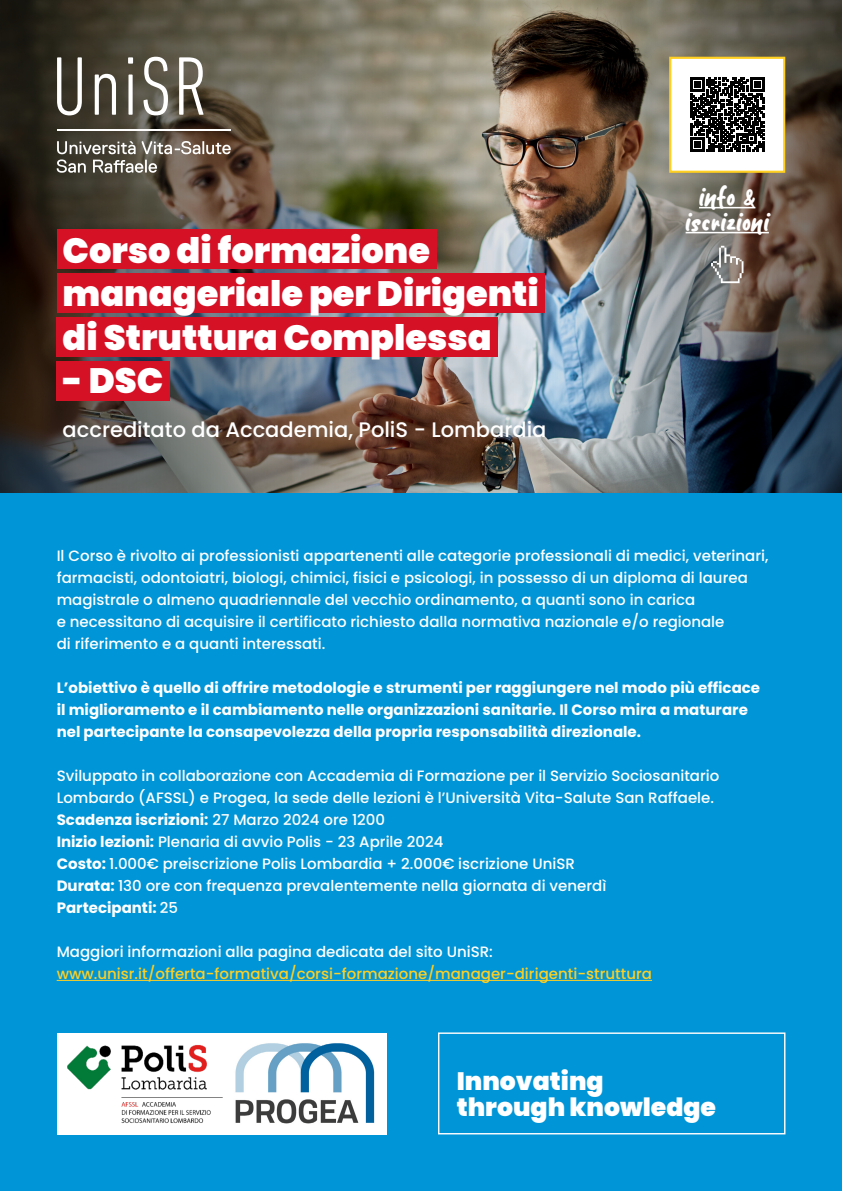
<style>
.page{position:relative;width:842px;height:1191px;background:#fff}
.page>*{position:absolute;margin:0;border:0;box-sizing:border-box;transform-origin:0 0}
.t1{font:900 35.2px/43.5px "Poppins";color:#fff}
.t2{font:34.4px/25px "Folders";letter-spacing:.02em;color:#fff;text-align:center}
.t3{font:900 25.2px/26px "Poppins";color:#fff}
.t4{font:500 21px "Poppins";color:#fff}
.t5{font:500 15px/22px "Poppins";color:#fff}
.t6{font:700 15px/22px "Poppins";color:#fff}
.t7{font:500 15px "Poppins";color:#ffcf21}
.s1{font-weight:700}
</style>
<div class="page">
<img style="left:0;top:0;width:393px;height:493px">
<img style="left:393px;top:0;width:449px;height:493px">
<div style="left:0;top:493px;width:842px;height:698px;background:#0095d6"></div>
<div style="left:438px;top:1032px;width:347px;height:102px;border:1px solid #fff"></div>
<div style="left:57px;top:229px;width:380px;height:40px;background:#d51126"></div>
<div style="left:57px;top:317px;width:441px;height:40px;background:#d51126"></div>
<div style="left:57px;top:273px;width:488px;height:40px;background:#d51126"></div>
<div style="left:57px;top:361px;width:113px;height:39px;background:#d51126"></div>
<svg style="left:57px;top:57px;width:25px;height:58px"></svg>
<svg style="left:95px;top:74px;width:21px;height:41px"></svg>
<svg style="left:128px;top:57px;width:5px;height:58px"></svg>
<svg style="left:143px;top:57px;width:25px;height:58px"></svg>
<svg style="left:179px;top:57px;width:25px;height:58px"></svg>
<svg style="left:57px;top:141px;width:174px;height:32px;background:#7a7166"></svg>
<hr style="left:57px;top:129px;width:174px;height:1px;background:#fff">
<hr style="left:57px;top:980px;width:595px;height:1px;background:#ffcf21">
<div style="left:670px;top:58px;width:114px;height:114px;background:#fff"></div>
<svg style="left:690px;top:78px;width:74px;height:74px"></svg>
<div style="left:669px;top:57px;width:116px;height:116px;border:2px solid #ffcf21"></div>
<hr style="left:699px;top:207px;width:56px;height:1px;background:#fff">
<hr style="left:686px;top:232px;width:83px;height:1px;background:#fff">
<svg style="left:711px;top:246px;width:32px;height:37px"></svg>
<div style="left:57px;top:1032px;width:329px;height:102px;background:#fff"></div>
<img style="left:235px;top:1043px;width:140px;height:81px">
<img style="left:67px;top:1045px;width:156px;height:78px">
<h1 class="t1" style="left:63px;top:229px;width:478px">Corso di formazione manageriale per Dirigenti di Struttura Complessa</h1>
<h1 class="t1" style="left:63px;top:359px;width:102px">- DSC</h1>
<h3 class="t4" style="left:63px;top:417px;width:485px">accreditato da Accademia, PoliS - Lombardia</h3>
<h2 class="t2" style="left:686px;top:186px;width:85px">info &amp; iscrizioni</h2>
<p class="t5" style="left:57px;top:544px;width:713px">Il Corso è rivolto ai professionisti appartenenti alle categorie professionali di medici, veterinari, farmacisti, odontoiatri, biologi, chimici, fisici e psicologi, in possesso di un diploma di laurea magistrale o almeno quadriennale del vecchio ordinamento, a quanti sono in carica<br>e necessitano di acquisire il certificato richiesto dalla normativa nazionale e/o regionale<br>di riferimento e a quanti interessati.</p>
<p class="t6" style="left:57px;top:676px;width:705px">L’obiettivo è quello di offrire metodologie e strumenti per raggiungere nel modo più efficace il miglioramento e il cambiamento nelle organizzazioni sanitarie. Il Corso mira a maturare nel partecipante la consapevolezza della propria responsabilità direzionale.</p>
<p class="t5" style="left:57px;top:764px;width:664px">Sviluppato in collaborazione con Accademia di Formazione per il Servizio Sociosanitario Lombardo (AFSSL) e Progea, la sede delle lezioni è l’Università Vita-Salute San Raffaele.<br><span class="s1">Scadenza iscrizioni:</span> 27 Marzo 2024 ore 1200<br><span class="s1">Inizio lezioni:</span> Plenaria di avvio Polis - 23 Aprile 2024<br><span class="s1">Costo:</span> 1.000€ preiscrizione Polis Lombardia + 2.000€ iscrizione UniSR<br><span class="s1">Durata:</span> 130 ore con frequenza prevalentemente nella giornata di venerdì<br><span class="s1">Partecipanti:</span> 25</p>
<p class="t5" style="left:57px;top:940px;width:438px">Maggiori informazioni alla pagina dedicata del sito UniSR:</p>
<p class="t7" style="left:57px;top:965px;width:597px">www.unisr.it/offerta-formativa/corsi-formazione/manager-dirigenti-struttura</p>
<h3 class="t3" style="left:457px;top:1068px;width:261px">Innovating through knowledge</h3>
</div>
